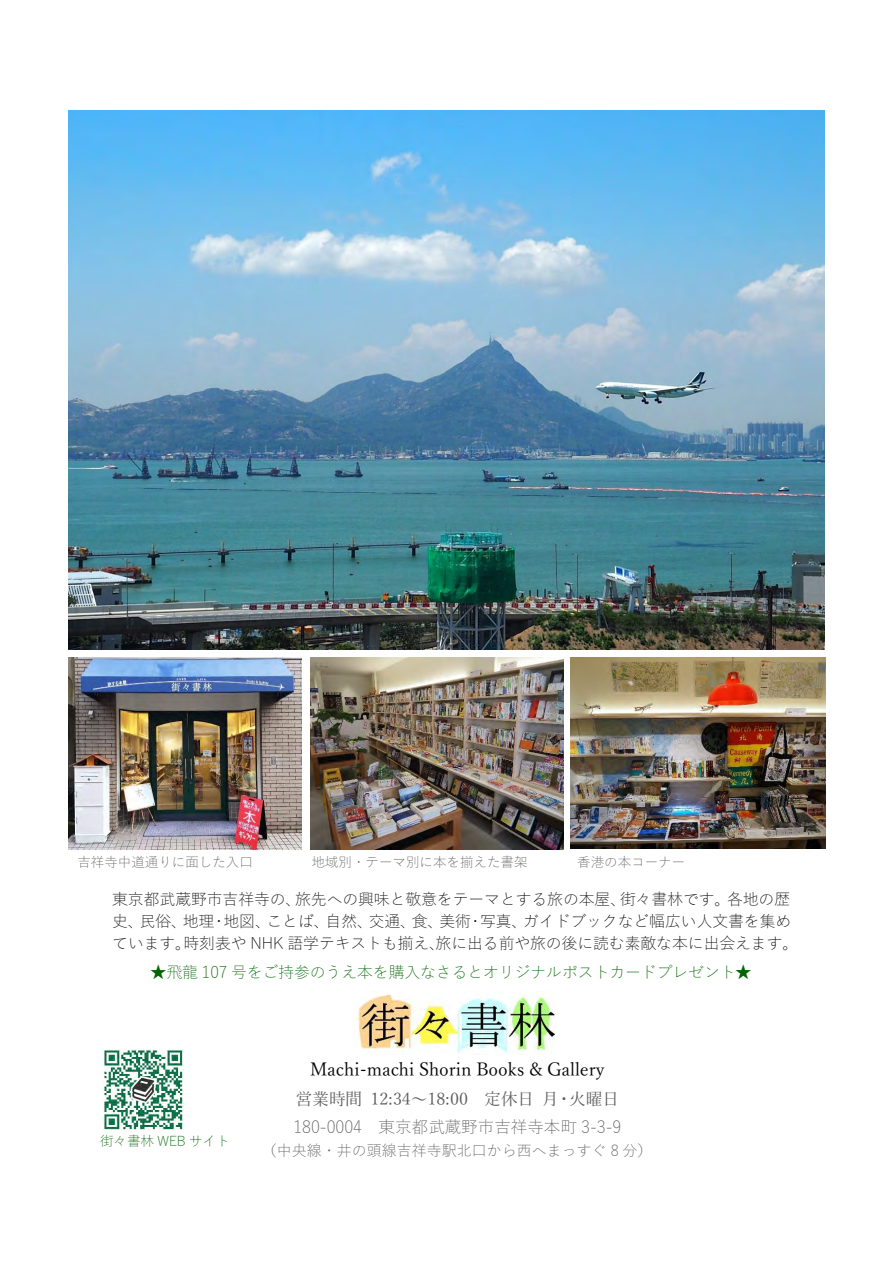
<style>
.page{position:relative;width:893px;height:1263px;background:#fff}
.page>*{position:absolute;margin:0;border:0;box-sizing:border-box;transform-origin:0 0}
.t1{font:18px "Yu Mincho";color:#000}
.t2{font:300 16.5px "Yu Gothic";color:#595959}
.t3{font:16.5px "Yu Mincho";color:#595959}
.t4{font:300 15.9px/22.5px "Yu Gothic";color:#000}
.t5{font:300 15.9px "Yu Gothic";color:#060}
.t6{font:300 15px "Yu Gothic";color:#595959}
.t7{font:300 13.5px "Yu Gothic";color:#595959}
.t8{font:300 13.5px "Yu Gothic";color:#060}
</style>
<div class="page">
<img style="left:310px;top:658px;width:253px;height:191px">
<img style="left:571px;top:658px;width:254px;height:191px">
<img style="left:358px;top:991px;width:196px;height:62px">
<img style="left:68px;top:658px;width:234px;height:191px">
<img style="left:103px;top:1049px;width:81px;height:81px">
<img style="left:68px;top:111px;width:757px;height:538px">
<p class="t7" style="left:77px;top:850px;width:177px">吉祥寺中道通りに面した入口</p>
<p class="t7" style="left:311px;top:850px;width:218px">地域別・テーマ別に本を揃えた書架</p>
<p class="t7" style="left:577px;top:850px;width:109px">香港の本コーナー</p>
<p class="t4" style="left:112px;top:885px;width:688px">東京都武蔵野市吉祥寺の、旅先への興味と敬意をテーマとする旅の本屋、街々書林です。各地の歴史、民俗、地理・地図、ことば、自然、交通、食、美術・写真、ガイドブックなど幅広い人文書を集めています。時刻表や NHK 語学テキストも揃え、旅に出る前や旅の後に読む素敵な本に出会えます。</p>
<p class="t5" style="left:151px;top:957px;width:602px">★飛龍 107 号をご持参のうえ本を購入なさるとオリジナルポストカードプレゼント★</p>
<p class="t8" style="left:100px;top:1129px;width:131px">街々書林 WEB サイト</p>
<p class="t1" style="left:310px;top:1053px;width:296px">Machi-machi Shorin Books &amp; Gallery</p>
<p class="t3" style="left:296px;top:1083px;width:325px">営業時間 12:34～18:00 定休日月・火曜日</p>
<p class="t2" style="left:293px;top:1112px;width:329px">180-0004 東京都武蔵野市吉祥寺本町 3-3-9</p>
<p class="t6" style="left:262px;top:1137px;width:392px">（中央線・井の頭線吉祥寺駅北口から西へまっすぐ 8 分）</p>
</div>
